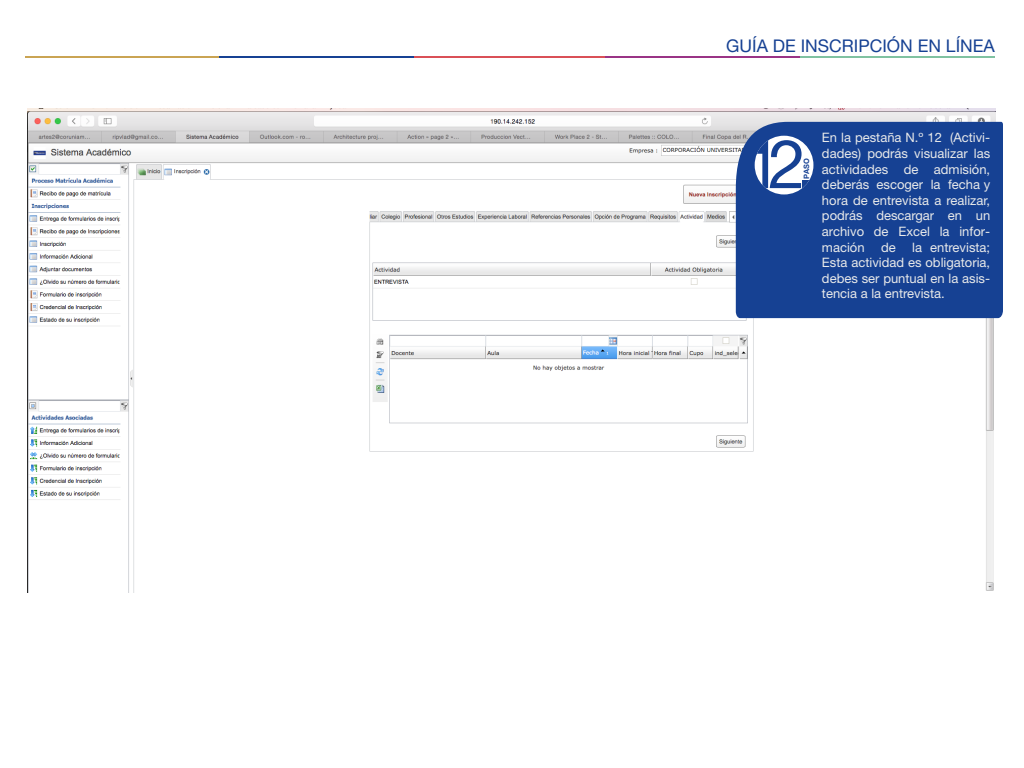
<style>
.page{position:relative;width:1024px;height:768px;background:#fff}
.page>*{position:absolute;margin:0;border:0;box-sizing:border-box;transform-origin:0 0}
.t1{font:67.65px "Helvetica Neue LT Std";color:#164193}
.t2{font:17.5px "Helvetica Neue LT Std";color:#164193}
.t3{font:13px/15.6px "Helvetica Neue LT Std";color:#e9eaea;text-align:justify}
.t4{font:700 7.45px "Helvetica Neue LT Std";color:#164193}
</style>
<div class="page">
<hr style="left:25px;top:56px;width:195px;height:1px;background:#caa453">
<hr style="left:220px;top:56px;width:194px;height:1px;background:#164193">
<hr style="left:414px;top:56px;width:195px;height:1px;background:#da5057">
<hr style="left:800px;top:56px;width:194px;height:1px;background:#80c2a1">
<hr style="left:606px;top:56px;width:194px;height:1px;background:#9a3486">
<img style="left:28px;top:108px;width:967px;height:485px">
<div style="left:736px;top:122px;width:267px;height:196px;background:#164193"></div>
<div style="left:755px;top:136px;width:58px;height:58px;background:#fff;border-radius:50%"></div>
<h2 class="t2" style="left:726px;top:35px;width:270px">GUÍA DE INSCRIPCIÓN EN LÍNEA</h2>
<h1 class="t1" style="left:744px;top:124px;width:73px">12.</h1>
<p class="t4" style="left:802px;top:179px;width:22px;rotate:-90deg">PASO</p>
<p class="t3" style="left:822px;top:130px;width:170px">En la pestaña N.º 12 (Activi&shy;dades) podrás visualizar las actividades de admisión, deberás escoger la fecha y hora de entrevista a realizar, podrás descargar en un archivo de Excel la infor&shy;mación</p>
<p class="t3" style="left:822px;top:239px;width:170px;text-indent:90px">la entrevista; Esta actividad es obligatoria, debes ser puntual en la asis&shy;tencia a la entrevista.</p>
<p class="t3" style="left:881px;top:239px;width:16px">de</p>
</div>
